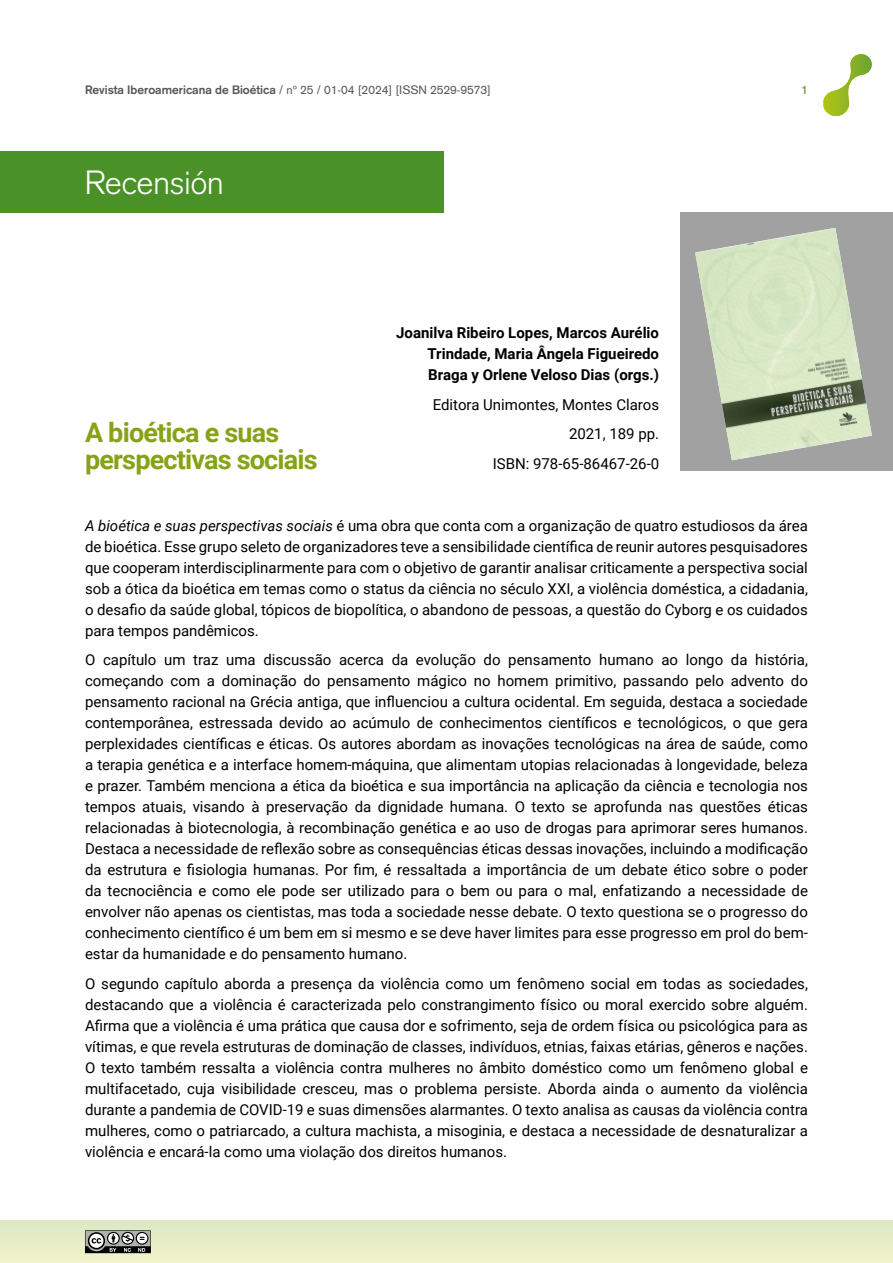
<style>
.page{position:relative;width:893px;height:1263px;background:#fff}
.page>*{position:absolute;margin:0;border:0;box-sizing:border-box;transform-origin:0 0}
.t1{font:300 33px "Akzidenz Grotesk";color:#fff}
.t2{font:700 27px/27px "Roboto";letter-spacing:-.03em;color:#86a315}
.t3{font:15px/21px "Roboto";color:#000;text-align:justify}
.t4{font:700 15px/21.3px "Roboto";color:#000;text-align:justify}
.t5{font:12px "Akzidenz Grotesk";color:#575756}
.t6{font:700 12px "Akzidenz Grotesk";color:#74a54c}
.s1{font-weight:700}
.s2{font-style:italic}
</style>
<div class="page">
<div style="left:0;top:1220px;width:893px;height:43px;background:#e7edc8"></div>
<svg style="left:823px;top:54px;width:49px;height:62px"></svg>
<div style="left:680px;top:213px;width:213px;height:258px;background:#a1a1a1"></div>
<div style="left:0;top:151px;width:444px;height:62px;background:#4a9228"></div>
<img style="left:695px;top:228px;width:177px;height:232px">
<svg style="left:85px;top:1230px;width:66px;height:23px;background:#737573"></svg>
<p class="t5" style="left:85px;top:83px;width:407px"><span class="s1">Revista Iberoamericana de Bioética</span> / nº 25 / 01-04 [2024] [ISSN 2529-9573]</p>
<p class="t6" style="left:801px;top:83px;width:8px">1</p>
<h1 class="t1" style="left:85px;top:163px;width:140px">Recensión</h1>
<h2 class="t2" style="left:85px;top:418px;width:234px">A bioética e suas perspectivas sociais</h2>
<p class="t4" style="left:427px;top:321px;width:233px;text-indent:-31px">Joanilva Ribeiro Lopes, Marcos Aurélio Trindade, Maria Ângela Figueiredo Braga y Orlene Veloso Dias (orgs.)</p>
<p class="t3" style="left:433px;top:389px;width:228px;line-height:29.5px;text-align:right">Editora Unimontes, Montes Claros<br>2021, 189 pp.<br>ISBN: 978-65-86467-26-0</p>
<p class="t3" style="left:85px;top:514px;width:724px"><span class="s2">A bioética e suas perspectivas sociais</span> é uma obra que conta com a organização de quatro estudiosos da área de bioética. Esse grupo seleto de organizadores teve a sensibilidade científica de reunir autores pesquisadores que cooperam interdisciplinarmente para com o objetivo de garantir analisar criticamente a perspectiva social sob a ótica da bioética em temas como o status da ciência no século XXI, a violência doméstica, a cidadania, o desafio da saúde global, tópicos de biopolítica, o abandono de pessoas, a questão do Cyborg e os cuidados para tempos pandêmicos.</p>
<p class="t3" style="left:85px;top:649px;width:724px">O capítulo um traz uma discussão acerca da evolução do pensamento humano ao longo da história, começando com a dominação do pensamento mágico no homem primitivo, passando pelo advento do pensamento racional na Grécia antiga, que influenciou a cultura ocidental. Em seguida, destaca a sociedade contemporânea, estressada devido ao acúmulo de conhecimentos científicos e tecnológicos, o que gera perplexidades científicas e éticas. Os autores abordam as inovações tecnológicas na área de saúde, como a terapia genética e a interface homem-máquina, que alimentam utopias relacionadas à longevidade, beleza e prazer. Também menciona a ética da bioética e sua importância na aplicação da ciência e tecnologia nos tempos atuais, visando à preservação da dignidade humana. O texto se aprofunda nas questões éticas relacionadas à biotecnologia, à recombinação genética e ao uso de drogas para aprimorar seres humanos.<br>Destaca a necessidade de reflexão sobre as consequências éticas dessas inovações, incluindo a modificação da estrutura e fisiologia humanas. Por fim, é ressaltada a importância de um debate ético sobre o poder da tecnociência e como ele pode ser utilizado para o bem ou para o mal, enfatizando a necessidade de envolver não apenas os cientistas, mas toda a sociedade nesse debate. O texto questiona se o progresso do conhecimento científico é um bem em si mesmo e se deve haver limites para esse progresso em prol do bem&shy;estar da humanidade e do pensamento humano.</p>
<p class="t3" style="left:85px;top:972px;width:724px">O segundo capítulo aborda a presença da violência como um fenômeno social em todas as sociedades, destacando que a violência é caracterizada pelo constrangimento físico ou moral exercido sobre alguém.<br>Afirma que a violência é uma prática que causa dor e sofrimento, seja de ordem física ou psicológica para as vítimas, e que revela estruturas de dominação de classes, indivíduos, etnias, faixas etárias, gêneros e nações.<br>O texto também ressalta a violência contra mulheres no âmbito doméstico como um fenômeno global e multifacetado, cuja visibilidade cresceu, mas o problema persiste. Aborda ainda o aumento da violência durante a pandemia de COVID-19 e suas dimensões alarmantes. O texto analisa as causas da violência contra mulheres, como o patriarcado, a cultura machista, a misoginia, e destaca a necessidade de desnaturalizar a violência e encará-la como uma violação dos direitos humanos.</p>
</div>
